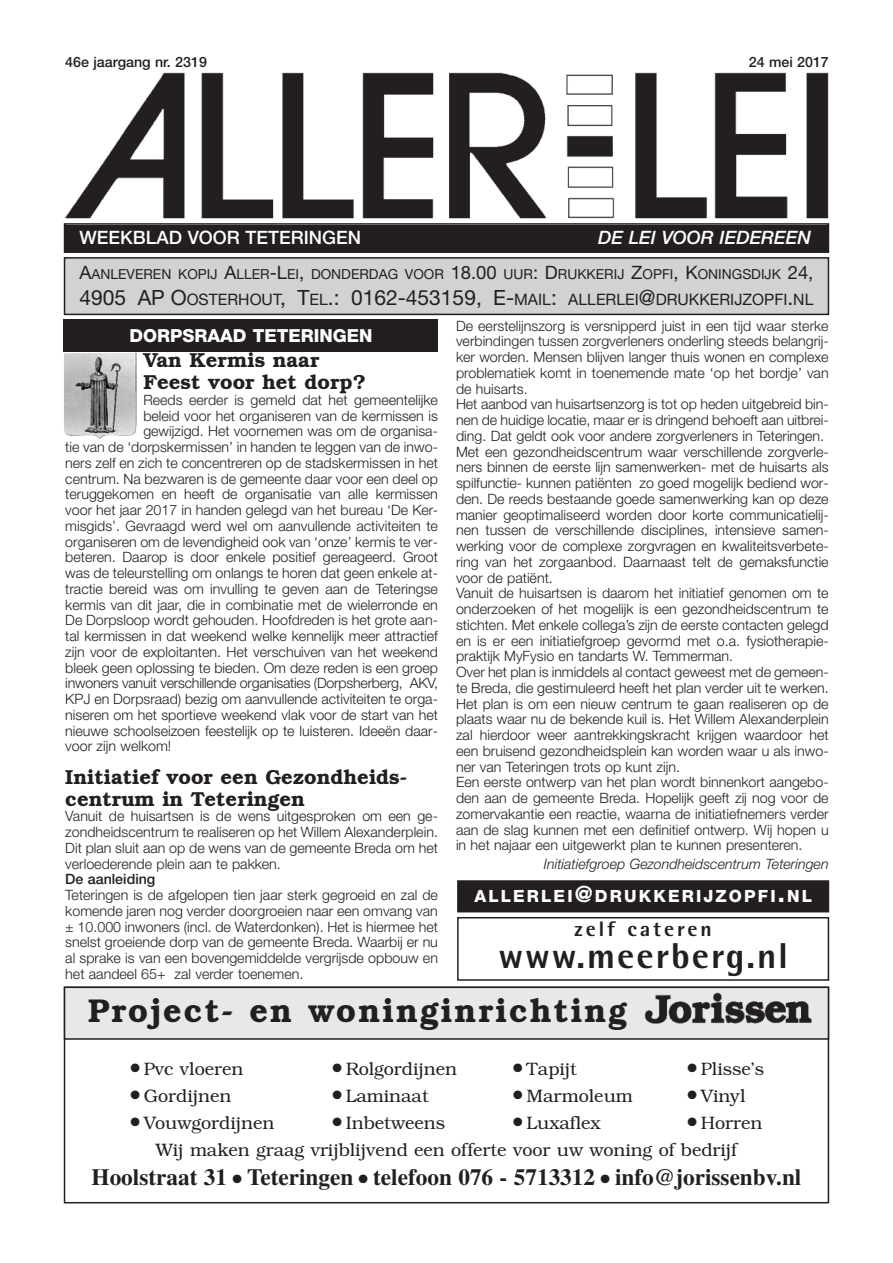
<style>
.page{position:relative;width:893px;height:1263px;background:#fff}
.page>*{position:absolute;margin:0;border:0;box-sizing:border-box;transform-origin:0 0}
.t1{font:800 36px "AT Rotis Semi Sans";letter-spacing:.055em;color:#231f20}
.t2{font:600 33px "Bookman";letter-spacing:.065em;color:#231f20}
.t3{font:700 23.25px "Times";color:#231f20}
.t4{font:800 21px "AT Rotis Semi Sans";letter-spacing:.14em;color:#231f20}
.t5{font:600 20.25px/21.8px "Bookman";color:#231f20}
.t6{font:500 18.45px "Helvetica Neue";color:#fff}
.t7{font:italic 500 18.45px "Helvetica Neue";color:#fff}
.t8{font:300 18px/27.8px "Bookman";color:#231f20}
.t9{font:800 18px "Helvetica Neue";color:#fff}
.t10{font:800 16.8px "Helvetica Neue";letter-spacing:.125em;color:#fff}
.t11{font:15.75px "Helvetica Neue";color:#231f20}
.t12{font:300 14.25px/15.8px "Helvetica Neue";color:#231f20;text-align:justify}
.t13{font:italic 300 14.25px "Helvetica Neue";color:#231f20}
.t14{font:500 14.25px "Helvetica Neue";color:#231f20}
.t15{font:13.8px "Helvetica Neue";color:#231f20}
.s1{font-size:18.45px}
.s2{font-size:21px}
.s3{font-size:22.5px}
</style>
<div class="page">
<img style="left:65px;top:72px;width:764px;height:147px">
<div style="left:65px;top:225px;width:763px;height:26px;background:#231f20"></div>
<div style="left:64px;top:223px;width:765px;height:30px;border:2px solid #231f20"></div>
<div style="left:65px;top:258px;width:763px;height:56px;background:#d1d2d4"></div>
<div style="left:64px;top:257px;width:765px;height:58px;border:2px solid #231f20"></div>
<div style="left:65px;top:987px;width:763px;height:52px;background:#e7e8e9"></div>
<div style="left:64px;top:986px;width:765px;height:54px;border:2px solid #231f20"></div>
<img style="left:644px;top:992px;width:168px;height:32px">
<img style="left:64px;top:352px;width:73px;height:87px">
<div style="left:64px;top:319px;width:374px;height:32px;background:#231f20"></div>
<div style="left:457px;top:917px;width:372px;height:64px;border:2px solid #231f20"></div>
<div style="left:459px;top:882px;width:369px;height:29px;background:#231f20"></div>
<div style="left:457px;top:880px;width:372px;height:32px;border:2px solid #231f20"></div>
<p class="t14" style="left:65px;top:57px;width:143px">46e jaargang nr. 2319</p>
<p class="t14" style="left:749px;top:57px;width:81px">24 mei 2017</p>
<p class="t6" style="left:80px;top:231px;width:283px">WEEKBLAD VOOR TETERINGEN</p>
<p class="t7" style="left:598px;top:231px;width:214px">DE LEI VOOR IEDEREEN</p>
<p class="t15" style="left:80px;top:269px;width:735px"><span class="s1">A</span>ANLEVEREN KOPIJ <span class="s1">A</span>LLER<span class="s1">-L</span>EI<span class="s1">,</span> DONDERDAG VOOR <span class="s1">18.00</span> UUR<span class="s1">: D</span>RUKKERIJ <span class="s1">Z</span>OPFI<span class="s1">, K</span>ONINGSDIJK <span class="s1">24,</span></p>
<p class="t11" style="left:80px;top:293px;width:735px"><span class="s2">4905 AP O</span>OSTERHOUT<span class="s2">, T</span>EL<span class="s2">.: 0162-453159, E-</span>MAIL<span class="s2">:</span> ALLERLEI<span class="s2">@</span>DRUKKERIJZOPFI<span class="s2">.</span>NL</p>
<p class="t9" style="left:129px;top:329px;width:244px">DORPSRAAD TETERINGEN</p>
<h3 class="t5" style="left:143px;top:350px;width:224px">Van Kermis naar<br>Feest voor het dorp?</h3>
<p class="t12" style="left:143px;top:393px;width:296px">Reeds eerder is gemeld dat het gemeentelijke</p>
<p class="t12" style="left:143px;top:409px;width:296px">beleid voor het organiseren van de kermissen is</p>
<p class="t12" style="left:143px;top:425px;width:296px">gewijzigd. Het voornemen was om de organisa-</p>
<p class="t12" style="left:65px;top:441px;width:374px">tie van de ‘dorpskermissen’ in handen te leggen van de inwo-</p>
<p class="t12" style="left:65px;top:456px;width:374px">ners zelf en zich te concentreren op de stadskermissen in het</p>
<p class="t12" style="left:65px;top:472px;width:374px">centrum. Na bezwaren is de gemeente daar voor een deel op</p>
<p class="t12" style="left:65px;top:488px;width:374px">teruggekomen en heeft de organisatie van alle kermissen</p>
<p class="t12" style="left:65px;top:504px;width:374px">voor het jaar 2017 in handen gelegd van het bureau ‘De Ker-</p>
<p class="t12" style="left:65px;top:519px;width:374px">misgids’. Gevraagd werd wel om aanvullende activiteiten te</p>
<p class="t12" style="left:65px;top:535px;width:374px">organiseren om de levendigheid ook van ‘onze’ kermis te ver-</p>
<p class="t12" style="left:65px;top:551px;width:374px">beteren. Daarop is door enkele positief gereageerd. Groot</p>
<p class="t12" style="left:65px;top:567px;width:374px">was de teleurstelling om onlangs te horen dat geen enkele at-</p>
<p class="t12" style="left:65px;top:582px;width:374px">tractie bereid was om invulling te geven aan de Teteringse</p>
<p class="t12" style="left:65px;top:598px;width:374px">kermis van dit jaar, die in combinatie met de wielerronde en</p>
<p class="t12" style="left:65px;top:614px;width:374px">De Dorpsloop wordt gehouden. Hoofdreden is het grote aan-</p>
<p class="t12" style="left:65px;top:630px;width:374px">tal kermissen in dat weekend welke kennelijk meer attractief</p>
<p class="t12" style="left:65px;top:645px;width:374px">zijn voor de exploitanten. Het verschuiven van het weekend</p>
<p class="t12" style="left:65px;top:661px;width:374px">bleek geen oplossing te bieden. Om deze reden is een groep</p>
<p class="t12" style="left:65px;top:677px;width:374px">inwoners vanuit verschillende organisaties (Dorpsherberg, AKV,</p>
<p class="t12" style="left:65px;top:693px;width:374px">KPJ en Dorpsraad) bezig om aanvullende activiteiten te orga-</p>
<p class="t12" style="left:65px;top:708px;width:374px">niseren om het sportieve weekend vlak voor de start van het</p>
<p class="t12" style="left:65px;top:724px;width:374px">nieuwe schoolseizoen feestelijk op te luisteren. Ideeën daar-</p>
<p class="t12" style="left:65px;top:740px;width:108px">voor zijn welkom!</p>
<h3 class="t5" style="left:65px;top:766px;width:343px">Initiatief voor een Gezondheids&shy;centrum in Teteringen</h3>
<p class="t12" style="left:65px;top:810px;width:374px">Vanuit de huisartsen is de wens uitgesproken om een ge&shy;zondheidscentrum te realiseren op het Willem Alexanderplein.<br>Dit plan sluit aan op de wens van de gemeente Breda om het verloederende plein aan te pakken.</p>
<p class="t14" style="left:65px;top:874px;width:92px">De aanleiding</p>
<p class="t12" style="left:65px;top:888px;width:374px">Teteringen is de afgelopen tien jaar sterk gegroeid en zal de komende jaren nog verder doorgroeien naar een omvang van ± 10.000 inwoners (incl. de Waterdonken). Het is hiermee het snelst groeiende dorp van de gemeente Breda. Waarbij er nu al sprake is van een bovengemiddelde vergrijsde opbouw en het aandeel 65+ zal verder toenemen.</p>
<p class="t12" style="left:456px;top:319px;width:374px;text-align:left">De eerstelijnszorg is versnipperd juist in een tijd waar sterke verbindingen tussen zorgverleners onderling steeds belangrij&shy;ker worden. Mensen blijven langer thuis wonen en complexe problematiek komt in toenemende mate ‘op het bordje’ van de huisarts.<br>Het aanbod van huisartsenzorg is tot op heden uitgebreid bin&shy;nen de huidige locatie, maar er is dringend behoeft aan uitbrei&shy;ding. Dat geldt ook voor andere zorgverleners in Teteringen.<br>Met een gezondheidscentrum waar verschillende zorgverle&shy;ners binnen de eerste lijn samenwerken- met de huisarts als spilfunctie- kunnen patiënten zo goed mogelijk bediend wor&shy;den. De reeds bestaande goede samenwerking kan op deze manier geoptimaliseerd worden door korte communicatielij&shy;nen tussen de verschillende disciplines, intensieve samen&shy;werking voor de complexe zorgvragen en kwaliteitsverbete&shy;ring van het zorgaanbod. Daarnaast telt de gemaksfunctie voor de patiënt.<br>Vanuit de huisartsen is daarom het initiatief genomen om te onderzoeken of het mogelijk is een gezondheidscentrum te stichten. Met enkele collega’s zijn de eerste contacten gelegd en is er een initiatiefgroep gevormd met o.a. fysiotherapie&shy;praktijk MyFysio en tandarts W. Temmerman.<br>Over het plan is inmiddels al contact geweest met de gemeen&shy;te Breda, die gestimuleerd heeft het plan verder uit te werken.<br>Het plan is om een nieuw centrum te gaan realiseren op de plaats waar nu de bekende kuil is. Het Willem Alexanderplein zal hierdoor weer aantrekkingskracht krijgen waardoor het een bruisend gezondheidsplein kan worden waar u als inwo&shy;ner van Teteringen trots op kunt zijn.<br>Een eerste ontwerp van het plan wordt binnenkort aangebo&shy;den aan de gemeente Breda. Hopelijk geeft zij nog voor de zomervakantie een reactie, waarna de initiatiefnemers verder aan de slag kunnen met een definitief ontwerp. Wij hopen u in het najaar een uitgewerkt plan te kunnen presenteren.</p>
<p class="t13" style="left:544px;top:859px;width:286px">Initiatiefgroep Gezondheidscentrum Teteringen</p>
<p class="t10" style="left:474px;top:889px;width:339px">ALLERLEI<span class="s3">@</span>DRUKKERIJZOPFI<span class="s3">.</span>NL</p>
<h3 class="t4" style="left:575px;top:922px;width:139px">zelf cateren</h3>
<h1 class="t1" style="left:498px;top:943px;width:291px">www.meerberg.nl</h1>
<h2 class="t2" style="left:88px;top:991px;width:541px">Project- en woninginrichting</h2>
<p class="t8" style="left:131px;top:1054px;width:114px">● Pvc vloeren</p>
<p class="t8" style="left:333px;top:1054px;width:126px">● Rolgordijnen</p>
<p class="t8" style="left:513px;top:1054px;width:65px">● Tapijt</p>
<p class="t8" style="left:688px;top:1054px;width:78px">● Plisse’s</p>
<p class="t8" style="left:131px;top:1081px;width:102px">● Gordijnen</p>
<p class="t8" style="left:333px;top:1081px;width:98px">● Laminaat</p>
<p class="t8" style="left:513px;top:1081px;width:121px">● Marmoleum</p>
<p class="t8" style="left:688px;top:1081px;width:59px">● Vinyl</p>
<p class="t8" style="left:131px;top:1108px;width:145px">● Vouwgordijnen</p>
<p class="t8" style="left:333px;top:1108px;width:114px">● Inbetweens</p>
<p class="t8" style="left:513px;top:1108px;width:89px">● Luxaflex</p>
<p class="t8" style="left:156px;top:1108px;width:608px;text-indent:532px">● Horren<br>Wij maken graag vrijblijvend een offerte voor uw woning of bedrijf</p>
<h3 class="t3" style="left:92px;top:1169px;width:711px">Hoolstraat 31 ● Teteringen ● telefoon 076 - 5713312 ● info@jorissenbv.nl</h3>
</div>
